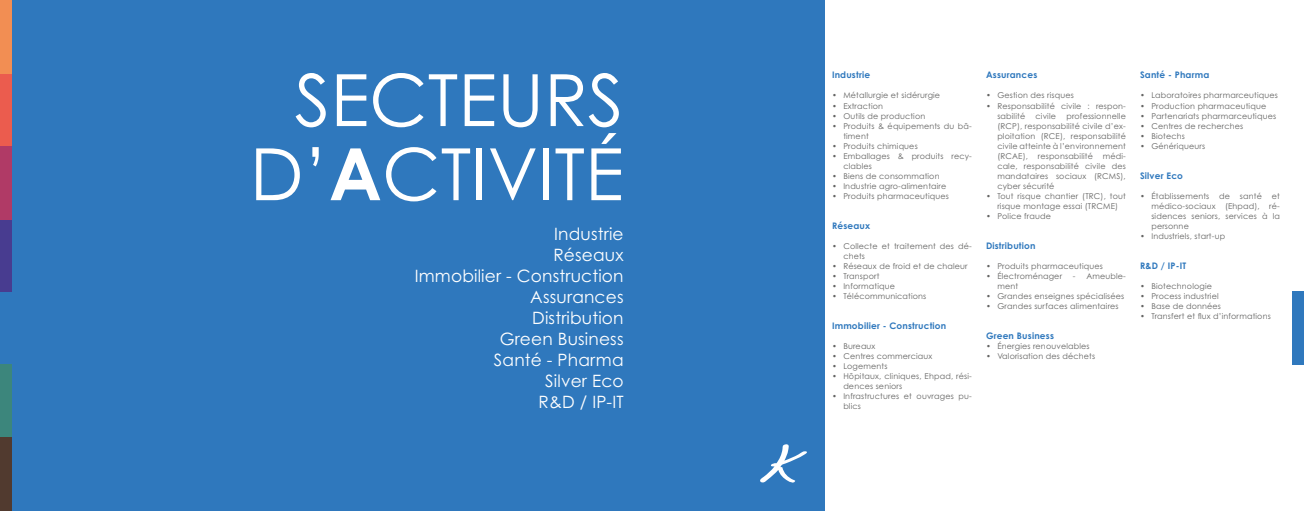
<style>
.page{position:relative;width:1304px;height:511px;background:#fff}
.page>*{position:absolute;margin:0;border:0;box-sizing:border-box;transform-origin:0 0}
.t1{font:72px/74px "Century Gothic Std";color:#fff;text-align:right}
.t2{font:17px/21px "Century Gothic Std";letter-spacing:.01em;color:#fff;text-align:right}
.t3{font:700 9px "Century Gothic Std";letter-spacing:.02em;color:#2f78bd}
.t4{font:8px/10px "Century Gothic Std";letter-spacing:.02em;color:#646463}
.s1{font-weight:700}
</style>
<div class="page">
<div style="left:0;top:0;width:824px;height:510px;background:#2f78bd"></div>
<div style="left:0;top:73px;width:11px;height:73px;background:#eb5c4e"></div>
<div style="left:0;top:219px;width:11px;height:73px;background:#483c90"></div>
<div style="left:0;top:146px;width:11px;height:73px;background:#b03a66"></div>
<div style="left:1293px;top:292px;width:11px;height:72px;background:#2f78bd"></div>
<div style="left:0;top:364px;width:11px;height:73px;background:#3c867c"></div>
<div style="left:0;top:437px;width:11px;height:73px;background:#513a2f"></div>
<div style="left:0;top:0;width:11px;height:73px;background:#f28e53"></div>
<svg style="left:760px;top:444px;width:47px;height:39px"></svg>
<h1 class="t1" style="left:250px;top:62px;width:375px">SECTEURS<br>D’<span class="s1">A</span>CTIVITÉ</h1>
<h2 class="t2" style="left:415px;top:223px;width:210px">Industrie<br>Réseaux<br>Immobilier - Construction<br>Assurances<br>Distribution<br>Green Business<br>Santé - Pharma<br>Silver Eco<br>R&amp;D / IP-IT</h2>
<p class="t3" style="left:832px;top:69px;width:40px">Industrie</p>
<p class="t4" style="left:832px;top:90px;width:110px">• Métallurgie et sidérurgie</p>
<p class="t4" style="left:832px;top:100px;width:53px">• Extraction</p>
<p class="t4" style="left:832px;top:110px;width:95px">• Outils de production</p>
<p class="t4" style="left:843px;top:120px;width:130px;text-indent:-11px">• Produits &amp; équipements du bâ&shy;timent</p>
<p class="t4" style="left:832px;top:140px;width:87px">• Produits chimiques</p>
<p class="t4" style="left:843px;top:150px;width:130px;text-indent:-11px">• Emballages &amp; produits recy&shy;clables</p>
<p class="t4" style="left:832px;top:170px;width:109px">• Biens de consommation</p>
<p class="t4" style="left:832px;top:180px;width:116px">• Industrie agro-alimentaire</p>
<p class="t4" style="left:832px;top:190px;width:118px">• Produits pharmaceutiques</p>
<p class="t3" style="left:832px;top:219px;width:40px">Réseaux</p>
<p class="t4" style="left:843px;top:240px;width:130px;text-indent:-11px">• Collecte et traitement des dé&shy;chets</p>
<p class="t4" style="left:832px;top:260px;width:137px">• Réseaux de froid et de chaleur</p>
<p class="t4" style="left:832px;top:270px;width:49px">• Transport</p>
<p class="t4" style="left:832px;top:280px;width:64px">• Informatique</p>
<p class="t4" style="left:832px;top:290px;width:96px">• Télécommunications</p>
<p class="t3" style="left:832px;top:319px;width:116px">Immobilier - Construction</p>
<p class="t4" style="left:832px;top:340px;width:45px">• Bureaux</p>
<p class="t4" style="left:832px;top:350px;width:102px">• Centres commerciaux</p>
<p class="t4" style="left:832px;top:360px;width:57px">• Logements</p>
<p class="t4" style="left:843px;top:370px;width:130px;text-indent:-11px">• Hôpitaux, cliniques, Ehpad, rési&shy;dences seniors</p>
<p class="t4" style="left:843px;top:390px;width:130px;text-indent:-11px">• Infrastructures et ouvrages pu&shy;blics</p>
<p class="t3" style="left:986px;top:69px;width:53px">Assurances</p>
<p class="t4" style="left:986px;top:90px;width:89px">• Gestion des risques</p>
<p class="t4" style="left:997px;top:100px;width:130px;text-indent:-11px">• Responsabilité civile : respon&shy;sabilité</p>
<p class="t4" style="left:997px;top:110px;width:130px;text-align:justify;text-indent:69px">professionnelle (RCP), responsabilité civile d’ex&shy;ploitation (RCE), responsabilité civile atteinte à l’environnement (RCAE), responsabilité médi&shy;cale, responsabilité civile des mandataires sociaux (RCMS), cyber sécurité</p>
<p class="t4" style="left:986px;top:190px;width:141px;text-align:center">• Tout risque chantier (TRC), tout risque montage essai (TRCME)</p>
<p class="t4" style="left:986px;top:210px;width:66px">• Police fraude</p>
<p class="t3" style="left:986px;top:239px;width:51px">Distribution</p>
<p class="t4" style="left:986px;top:260px;width:118px">• Produits pharmaceutiques</p>
<p class="t4" style="left:986px;top:270px;width:78px">• Électroménager</p>
<p class="t4" style="left:1073px;top:270px;width:54px">- Ameuble-</p>
<p class="t4" style="left:997px;top:280px;width:22px">ment</p>
<p class="t4" style="left:986px;top:290px;width:140px">• Grandes enseignes spécialisées</p>
<p class="t4" style="left:986px;top:300px;width:134px">• Grandes surfaces alimentaires</p>
<p class="t3" style="left:986px;top:329px;width:69px">Green Business</p>
<p class="t4" style="left:986px;top:340px;width:105px">• Énergies renouvelables</p>
<p class="t4" style="left:986px;top:350px;width:111px">• Valorisation des déchets</p>
<p class="t4" style="left:1036px;top:110px;width:22px">civile</p>
<p class="t3" style="left:1140px;top:69px;width:71px">Santé - Pharma</p>
<p class="t4" style="left:1140px;top:90px;width:139px">• Laboratoires pharmarceutiques</p>
<p class="t4" style="left:1140px;top:100px;width:128px">• Production pharmaceutique</p>
<p class="t4" style="left:1140px;top:110px;width:138px">• Partenariats pharmarceutiques</p>
<p class="t4" style="left:1140px;top:120px;width:105px">• Centres de recherches</p>
<p class="t4" style="left:1140px;top:130px;width:46px">• Biotechs</p>
<p class="t4" style="left:1140px;top:140px;width:67px">• Génériqueurs</p>
<p class="t3" style="left:1140px;top:169px;width:45px">Silver Eco</p>
<p class="t4" style="left:1151px;top:190px;width:130px;text-align:justify;text-indent:-11px">• Établissements de santé et médico-sociaux (Ehpad), ré&shy;sidences seniors, services à la personne</p>
<p class="t4" style="left:1140px;top:230px;width:87px">• Industriels, start-up</p>
<p class="t3" style="left:1140px;top:259px;width:48px">R&amp;D / IP-IT</p>
<p class="t4" style="left:1140px;top:280px;width:73px">• Biotechnologie</p>
<p class="t4" style="left:1140px;top:290px;width:80px">• Process industriel</p>
<p class="t4" style="left:1140px;top:300px;width:83px">• Base de données</p>
<p class="t4" style="left:1140px;top:310px;width:132px">• Transfert et flux d’informations</p>
</div>
